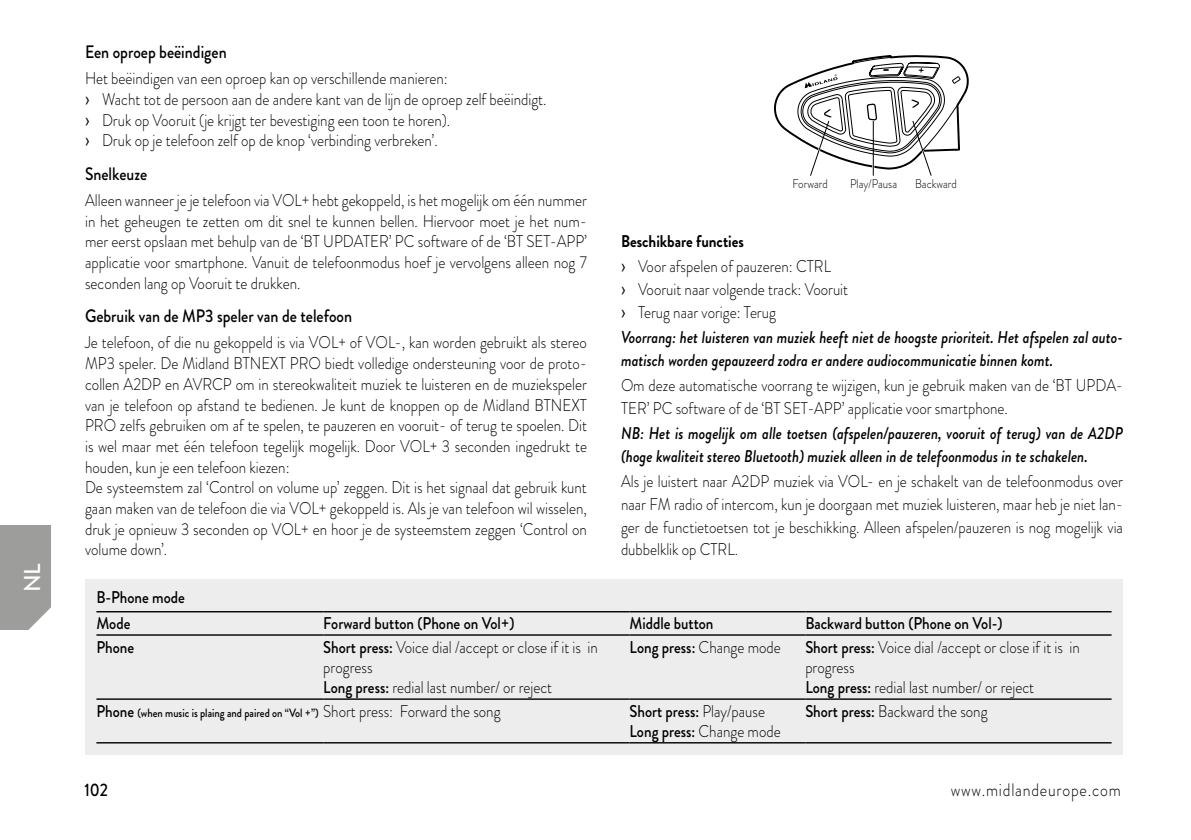
<style>
.page{position:relative;width:1191px;height:840px;background:#fff}
.page>*{position:absolute;margin:0;border:0;box-sizing:border-box;transform-origin:0 0}
.t1{font:500 22.8px "Brandon Grotesque";color:#fff}
.t2{font:500 18px "Brandon Grotesque";color:#000;scale:.88 1}
.t3{font:300 18px "Brandon Grotesque";letter-spacing:.05em;color:#000;scale:.88 1}
.t4{font:300 17px/20.6px "Brandon Grotesque";color:#000;scale:.88 1}
.t5{font:italic 500 17px/22.6px "Brandon Grotesque";color:#000;scale:.88 1}
.t6{font:500 17px/26.2px "Brandon Grotesque";color:#000;scale:.88 1}
.t7{font:300 12.6px "Brandon Grotesque";color:#000;scale:.88 1}
.t8{font:500 12px "Brandon Grotesque";color:#000;scale:.88 1}
.s1{font-family:"Arial";font-weight:400}
.s2{font-weight:700}
.s3{font-weight:500}
.s4{font-weight:300}
.s5{font-size:17px}
.s6{font-weight:300;font-size:17px}
</style>
<div class="page">
<div style="left:0;top:525px;width:51px;height:104px;background:#9d9d9c"></div>
<svg style="left:774px;top:55px;width:195px;height:121px"></svg>
<div style="left:85px;top:579px;width:1038px;height:175px;background:#ededed"></div>
<hr style="left:96px;top:610px;width:227px;height:2px;background:#000">
<hr style="left:323px;top:610px;width:306px;height:2px;background:#000">
<hr style="left:629px;top:610px;width:176px;height:2px;background:#000">
<hr style="left:805px;top:610px;width:306px;height:2px;background:#000">
<hr style="left:96px;top:634px;width:227px;height:1px;background:#000">
<hr style="left:323px;top:634px;width:306px;height:1px;background:#000">
<hr style="left:629px;top:634px;width:176px;height:1px;background:#000">
<hr style="left:805px;top:634px;width:306px;height:1px;background:#000">
<hr style="left:96px;top:698px;width:227px;height:1px;background:#000">
<hr style="left:323px;top:698px;width:306px;height:1px;background:#000">
<hr style="left:629px;top:698px;width:176px;height:1px;background:#000">
<hr style="left:805px;top:698px;width:306px;height:1px;background:#000">
<hr style="left:96px;top:741px;width:227px;height:2px;background:#000">
<hr style="left:323px;top:741px;width:306px;height:2px;background:#000">
<hr style="left:629px;top:741px;width:176px;height:2px;background:#000">
<hr style="left:805px;top:741px;width:306px;height:2px;background:#000">
<h1 class="t1" style="left:17px;top:592px;width:31px;rotate:-90deg">NL</h1>
<p class="t2" style="left:85px;top:39px;width:162px">Een oproep beëindigen</p>
<p class="t4" style="left:85px;top:68px;width:526px">Het beëindigen van een oproep kan op verschillende manieren:<br><span class="s1">›</span> Wacht tot de persoon aan de andere kant van de lijn de oproep zelf beëindigt. <span class="s1">›</span> Druk op Vooruit (je krijgt ter bevestiging een toon te horen).<br><span class="s1">›</span> Druk op je telefoon zelf op de knop ‘verbinding verbreken’.</p>
<p class="t2" style="left:85px;top:161px;width:72px">Snelkeuze</p>
<p class="t4" style="left:85px;top:190px;width:572px;text-align:justify">Alleen wanneer je je telefoon via VOL+ hebt gekoppeld, is het mogelijk om één nummer in het geheugen te zetten om dit snel te kunnen bellen. Hiervoor moet je het num&shy;mer eerst opslaan met behulp van de ‘BT UPDATER’ PC software of de ‘BT SET-APP’ applicatie voor smartphone. Vanuit de telefoonmodus hoef je vervolgens alleen nog 7 seconden lang op Vooruit te drukken.</p>
<p class="t2" style="left:85px;top:303px;width:305px">Gebruik van de MP3 speler van de telefoon</p>
<p class="t4" style="left:85px;top:332px;width:572px">Je telefoon, of die nu gekoppeld is via VOL+ of VOL-, kan worden gebruikt als stereo MP3 speler. De Midland BTNEXT PRO biedt volledige ondersteuning voor de proto&shy;collen A2DP en AVRCP om in stereokwaliteit muziek te luisteren en de muziekspeler van je telefoon op afstand te bedienen. Je kunt de knoppen op de Midland BTNEXT PRO zelfs gebruiken om af te spelen, te pauzeren en vooruit- of terug te spoelen. Dit is wel maar met één telefoon tegelijk mogelijk. Door VOL+ 3 seconden ingedrukt te houden, kun je een telefoon kiezen:<br>De systeemstem zal ‘Control on volume up’ zeggen. Dit is het signaal dat gebruik kunt gaan maken van de telefoon die via VOL+ gekoppeld is. Als je van telefoon wil wisselen, druk je opnieuw 3 seconden op VOL+ en hoor je de systeemstem zeggen ‘Control on volume down’.</p>
<p class="t7" style="left:792px;top:175px;width:42px">Forward</p>
<p class="t7" style="left:850px;top:175px;width:55px">Play/Pausa</p>
<p class="t7" style="left:915px;top:175px;width:49px">Backward</p>
<p class="t4" style="left:621px;top:228px;width:240px;line-height:25.4px"><span class="s2">Beschikbare functies<br></span><span class="s1">›</span> Voor afspelen of pauzeren: CTRL</p>
<p class="t4" style="left:621px;top:278px;width:260px;line-height:22.6px"><span class="s1">›</span> Vooruit naar volgende track: Vooruit <span class="s1">›</span> Terug naar vorige: Terug</p>
<p class="t5" style="left:621px;top:326px;width:572px">Voorrang: het luisteren van muziek heeft niet de hoogste prioriteit. Het afspelen zal auto&shy;matisch worden gepauzeerd zodra er andere audiocommunicatie binnen komt.</p>
<p class="t4" style="left:621px;top:374px;width:572px;line-height:22.6px">Om deze automatische voorrang te wijzigen, kun je gebruik maken van de ‘BT UPDA-<br>TER’ PC software of de ‘BT SET-APP’ applicatie voor smartphone.</p>
<p class="t5" style="left:621px;top:422px;width:572px">NB: Het is mogelijk om alle toetsen (afspelen/pauzeren, vooruit of terug) van de A2DP (hoge kwaliteit stereo Bluetooth) muziek alleen in de telefoonmodus in te schakelen.</p>
<p class="t4" style="left:621px;top:470px;width:572px;line-height:22.6px;text-align:justify">Als je luistert naar A2DP muziek via VOL- en je schakelt van de telefoonmodus over naar FM radio of intercom, kun je doorgaan met muziek luisteren, maar heb je niet lan&shy;ger de functietoetsen tot je beschikking. Alleen afspelen/pauzeren is nog mogelijk via dubbelklik op CTRL.</p>
<p class="t6" style="left:96px;top:584px;width:102px">B-Phone mode<br>Mode</p>
<p class="t6" style="left:323px;top:610px;width:219px">Forward button (Phone on Vol+)</p>
<p class="t6" style="left:629px;top:610px;width:97px">Middle button</p>
<p class="t6" style="left:805px;top:610px;width:226px">Backward button (Phone on Vol-)</p>
<p class="t6" style="left:96px;top:633px;width:44px">Phone</p>
<p class="t4" style="left:323px;top:636px;width:313px"><span class="s3">Short press:</span> Voice dial /accept or close if it is in progress<br><span class="s3">Long press:</span> redial last number/ or reject</p>
<p class="t6" style="left:629px;top:633px;width:173px">Long press: <span class="s4">Change mode</span></p>
<p class="t4" style="left:805px;top:636px;width:313px"><span class="s3">Short press:</span> Voice dial /accept or close if it is in progress<br><span class="s3">Long press:</span> redial last number/ or reject</p>
<p class="t8" style="left:96px;top:703px;width:461px"><span class="s5">Phone</span> (when music is plaing and paired on “Vol +”) <span class="s6">Short press: Forward the song</span></p>
<p class="t6" style="left:629px;top:700px;width:173px;line-height:20.4px">Short press: <span class="s4">Play/pause<br></span>Long press: <span class="s4">Change mode</span></p>
<p class="t4" style="left:805px;top:700px;width:209px"><span class="s3">Short press:</span> Backward the song</p>
<p class="t2" style="left:84px;top:776px;width:28px">102</p>
<p class="t3" style="left:950px;top:776px;width:195px">www.midlandeurope.com</p>
</div>
